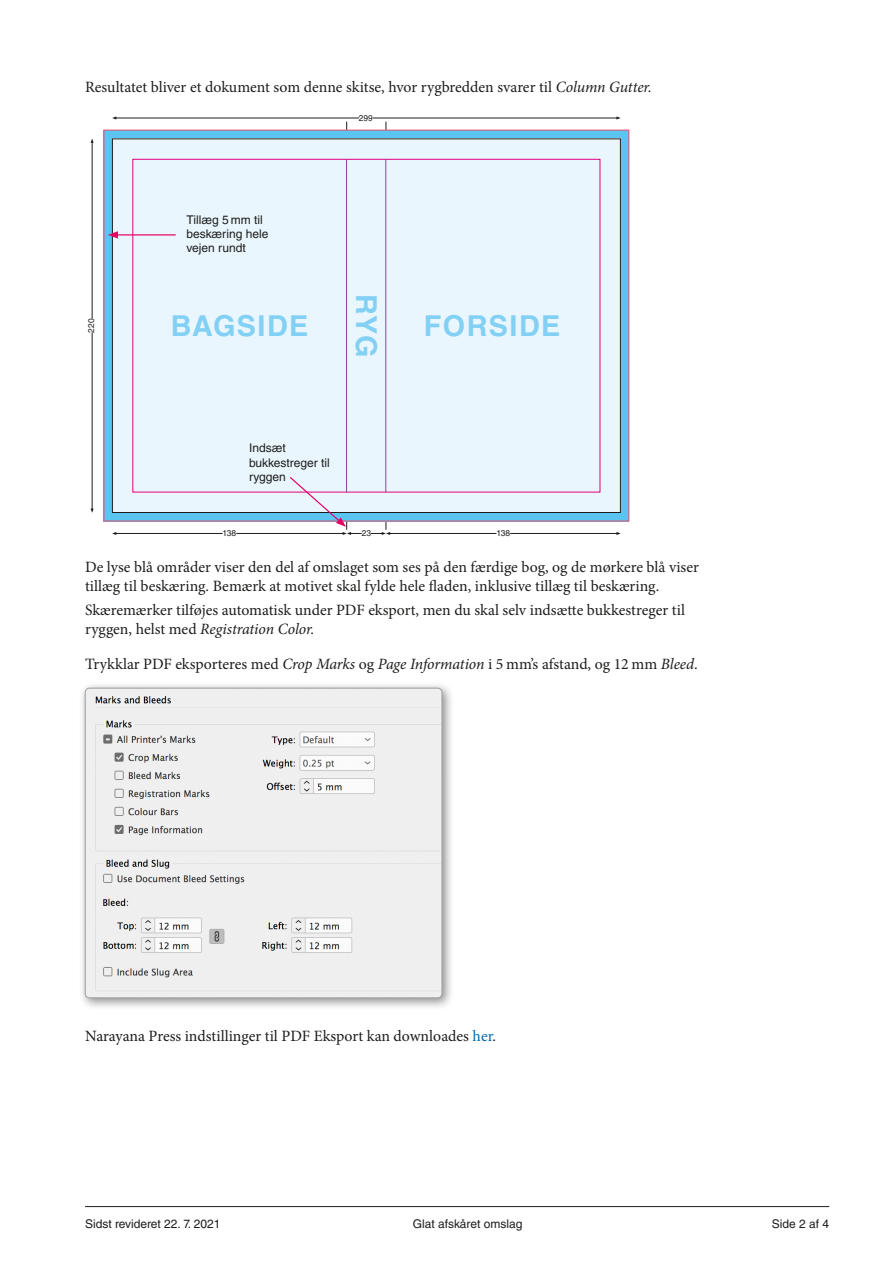
<style>
.page{position:relative;width:893px;height:1263px;background:#fff}
.page>*{position:absolute;margin:0;border:0;box-sizing:border-box;transform-origin:0 0}
.t1{font:700 28.8px "Helvetica LT Std";letter-spacing:.05em;color:#83d0f5}
.body{font:15.75px/19.5px "Minion Pro";color:#1d1d1b}
.body_space{font:15.75px "Minion Pro";color:#1d1d1b}
.t2{font:12px/14.4px "Helvetica LT Std";color:#1d1d1b}
.t3{font:8.4px "Helvetica LT Std";color:#1d1d1b}
.s1{font-style:italic}
.s2{color:#0069b4}
</style>
<div class="page">
<hr style="left:346px;top:122px;width:1px;height:408px;background:#1d1d1b">
<hr style="left:386px;top:122px;width:1px;height:408px;background:#1d1d1b">
<div style="left:104px;top:130px;width:525px;height:391px;background:#5bc5f2"></div>
<div style="left:112px;top:139px;width:509px;height:374px;background:#eaf6fe"></div>
<hr style="left:115px;top:533px;width:229px;height:1px;background:#1d1d1b">
<hr style="left:389px;top:533px;width:228px;height:1px;background:#1d1d1b">
<hr style="left:350px;top:533px;width:33px;height:1px;background:#1d1d1b">
<svg style="left:382px;top:532px;width:8px;height:3px"></svg>
<hr style="left:92px;top:142px;width:1px;height:367px;background:#1d1d1b">
<hr style="left:115px;top:118px;width:502px;height:1px;background:#1d1d1b">
<svg style="left:616px;top:116px;width:5px;height:4px"></svg>
<div style="left:359px;top:113px;width:14px;height:9px;background:#fff"></div>
<div style="left:496px;top:528px;width:14px;height:9px;background:#fff"></div>
<div style="left:223px;top:528px;width:13px;height:9px;background:#fff"></div>
<div style="left:362px;top:528px;width:9px;height:9px;background:#fff"></div>
<div style="left:86px;top:319px;width:10px;height:14px;background:#fff"></div>
<hr style="left:346px;top:159px;width:1px;height:333px;background:#814997">
<hr style="left:385px;top:159px;width:1px;height:333px;background:#814997">
<hr style="left:114px;top:234px;width:62px;height:1px;background:#e60064">
<svg style="left:108px;top:231px;width:10px;height:8px"></svg>
<svg style="left:288px;top:477px;width:63px;height:58px"></svg>
<div style="left:79px;top:682px;width:376px;height:328px;background:#1d1d1b;opacity:.5"></div>
<img style="left:85px;top:688px;width:357px;height:310px">
<div style="left:85px;top:688px;width:357px;height:310px;border:1px solid #9d9d9c;border-radius:4px"></div>
<hr style="left:85px;top:1206px;width:744px;height:1px;background:#1d1d1b">
<p class="body" style="left:85px;top:78px;width:568px">Resultatet bliver et dokument som denne skitse, hvor rygbredden svarer til <span class="s1">Column Gutter.</span></p>
<p class="t3" style="left:359px;top:113px;width:16px">299</p>
<p class="t2" style="left:187px;top:212px;width:83px">Tillæg 5 mm til beskæring hele vejen rundt</p>
<p class="t1" style="left:384px;top:294px;width:65px;rotate:90deg">RYG</p>
<p class="t3" style="left:86px;top:333px;width:16px;rotate:-90deg">220</p>
<p class="t1" style="left:171px;top:308px;width:139px">BAGSIDE</p>
<p class="t1" style="left:424px;top:308px;width:138px">FORSIDE</p>
<p class="t2" style="left:249px;top:441px;width:82px">Indsæt bukkestreger til ryggen</p>
<p class="t3" style="left:223px;top:528px;width:15px">138</p>
<p class="t3" style="left:362px;top:528px;width:11px">23</p>
<p class="t3" style="left:496px;top:528px;width:15px">138</p>
<p class="body" style="left:85px;top:557px;width:615px">De lyse blå områder viser den del af omslaget som ses på den færdige bog, og de mørkere blå viser tillæg til beskæring. Bemærk at motivet skal fylde hele fladen, inklusive tillæg til beskæring.</p>
<p class="body" style="left:85px;top:600px;width:601px">Skæremærker tilføjes automatisk under PDF eksport, men du skal selv indsætte bukkestreger til ryggen, helst med <span class="s1">Registration Color.</span></p>
<p class="body_space" style="left:85px;top:653px;width:614px">Trykklar PDF eksporteres med <span class="s1">Crop Marks</span> og <span class="s1">Page Information</span> i 5 mm’s afstand, og 12 mm <span class="s1">Bleed</span>.</p>
<p class="body_space" style="left:85px;top:1025px;width:413px">Narayana Press indstillinger til PDF Eksport kan downloades <span class="s2">her</span>.</p>
<p class="t2" style="left:85px;top:1217px;width:137px">Sidst revideret 22. 7. 2021</p>
<p class="t2" style="left:413px;top:1217px;width:111px">Glat afskåret omslag</p>
<p class="t2" style="left:772px;top:1217px;width:59px">Side 2 af 4</p>
</div>
